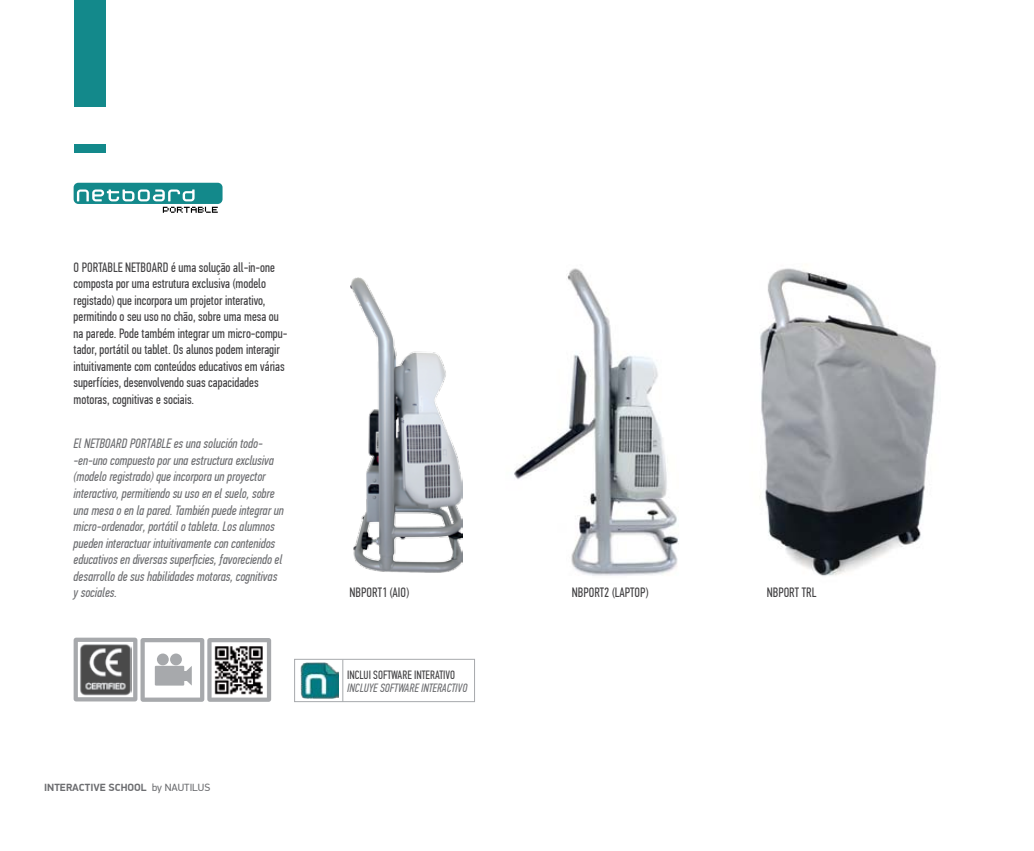
<style>
.page{position:relative;width:1034px;height:851px;background:#fff}
.page>*{position:absolute;margin:0;border:0;box-sizing:border-box;transform-origin:0 0}
.t1{font:13.5px/16.5px "PF Din Text Comp Pro";color:#414042}
.t2{font:italic 13.5px/16.5px "PF Din Text Comp Pro";color:#6d6e71}
.t3{font:italic 12px "PF Din Text Comp Pro";color:#6d6e71}
.t4{font:12px "PF Din Text Comp Pro";color:#414042}
.t5{font:700 10.5px "PF Din Display Pro";color:#6d6e71}
.s1{font-weight:400}
</style>
<div class="page">
<div style="left:74px;top:0;width:31px;height:106px;background:#13898b"></div>
<hr style="left:342px;top:659px;width:1px;height:42px;background:#a7a9ac">
<div style="left:294px;top:659px;width:180px;height:42px;border:1px solid #a7a9ac"></div>
<img style="left:300px;top:662px;width:38px;height:36px">
<img style="left:350px;top:278px;width:112px;height:295px">
<img style="left:759px;top:268px;width:178px;height:308px">
<img style="left:514px;top:268px;width:165px;height:308px">
<svg style="left:74px;top:637px;width:197px;height:64px"></svg>
<img style="left:79px;top:643px;width:52px;height:52px">
<div style="left:74px;top:145px;width:31px;height:8px;background:#13898b"></div>
<svg style="left:163px;top:207px;width:55px;height:6px"></svg>
<div style="left:74px;top:183px;width:148px;height:21px;background:#13898b;border-radius:5px"></div>
<svg style="left:138px;top:189px;width:12px;height:12px"></svg>
<div style="left:140px;top:192px;width:7px;height:7px;background:#13898b"></div>
<svg style="left:77px;top:189px;width:57px;height:12px"></svg>
<svg style="left:153px;top:189px;width:41px;height:12px"></svg>
<img style="left:213px;top:643px;width:53px;height:53px">
<p class="t1" style="left:74px;top:259px;width:215px">O PORTABLE NETBOARD é uma solução all-in-one composta por uma estrutura exclusiva (modelo registado) que incorpora um projetor interativo, permitindo o seu uso no chão, sobre uma mesa ou na parede. Pode também integrar um micro-compu&shy;tador, portátil ou tablet. Os alunos podem interagir intuitivamente com conteúdos educativos em várias superfícies, desenvolvendo suas capacidades motoras, cognitivas e sociais.</p>
<p class="t2" style="left:74px;top:435px;width:211px">El NETBOARD PORTABLE es una solución todo--en-uno compuesto por una estructura exclusiva (modelo registrado) que incorpora un proyector interactivo, permitiendo su uso en el suelo, sobre una mesa o en la pared. También puede integrar un micro-ordenador, portátil o tableta. Los alumnos pueden interactuar intuitivamente con contenidos educativos en diversas superficies, favoreciendo el desarrollo de sus habilidades motoras, cognitivas y sociales.</p>
<p class="t5" style="left:44px;top:780px;width:167px">INTERACTIVE SCHOOL <span class="s1">by NAUTILUS</span></p>
<p class="t1" style="left:349px;top:584px;width:61px">NBPORT1 (AIO)</p>
<p class="t1" style="left:571px;top:584px;width:78px">NBPORT2 (LAPTOP)</p>
<p class="t1" style="left:766px;top:584px;width:51px">NBPORT TRL</p>
<p class="t4" style="left:347px;top:667px;width:109px">INCLUI SOFTWARE INTERATIVO</p>
<p class="t3" style="left:347px;top:681px;width:122px">INCLUYE SOFTWARE INTERACTIVO</p>
</div>
